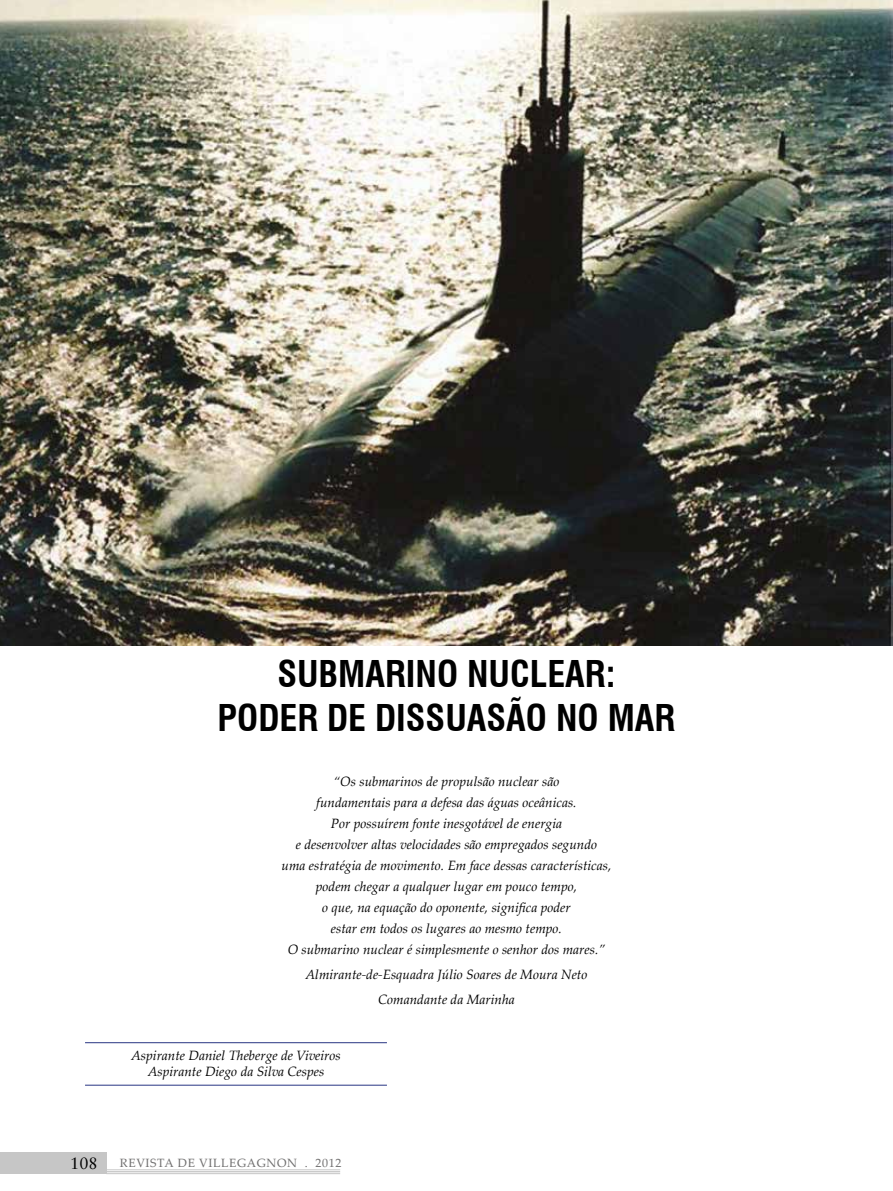
<style>
.page{position:relative;width:893px;height:1191px;background:#fff}
.page>*{position:absolute;margin:0;border:0;box-sizing:border-box;transform-origin:0 0}
.t1{font:700 condensed 36px/43.2px "Swiss 721 BT";color:#000;text-align:center}
.t2{font:16.5px "Sabon";color:#000}
.t3{font:italic 13.5px/21px "Palatino Linotype";color:#000;text-align:center}
.t4{font:12px "Palatino Linotype";letter-spacing:.05em;color:#706f6f}
</style>
<div class="page">
<div style="left:0;top:1152px;width:106px;height:22px;background:#c6c6c6"></div>
<hr style="left:106px;top:1169px;width:234px;height:1px;background:#c6c6c6">
<hr style="left:106px;top:1171px;width:234px;height:1px;background:#c6c6c6">
<hr style="left:106px;top:1173px;width:234px;height:1px;background:#c6c6c6">
<img style="left:0;top:0;width:893px;height:646px">
<hr style="left:85px;top:1042px;width:302px;height:1px;background:#283583">
<hr style="left:85px;top:1084px;width:302px;height:1px;background:#283583">
<h1 class="t1" style="left:218px;top:652px;width:459px">SUBMARINO NUCLEAR:<br>PODER DE DISSUASÃO NO MAR</h1>
<p class="t3" style="left:282px;top:770px;width:331px">“Os submarinos de propulsão nuclear são<br>fundamentais para a defesa das águas oceânicas.<br>Por possuírem fonte inesgotável de energia<br>e desenvolver altas velocidades são empregados segundo<br>uma estratégia de movimento. Em face dessas características, podem chegar a qualquer lugar em pouco tempo,<br>o que, na equação do oponente, significa poder<br>estar em todos os lugares ao mesmo tempo.<br>O submarino nuclear é simplesmente o senhor dos mares.”</p>
<p class="t3" style="left:306px;top:961px;width:283px;line-height:25.2px">Almirante-de-Esquadra Júlio Soares de Moura Neto<br>Comandante da Marinha</p>
<p class="t3" style="left:131px;top:1046px;width:211px;line-height:16.2px">Aspirante Daniel Theberge de Viveiros<br>Aspirante Diego da Silva Cespes</p>
<p class="t2" style="left:70px;top:1153px;width:29px">108</p>
<p class="t4" style="left:120px;top:1154px;width:223px">REVISTA DE VILLEGAGNON . 2012</p>
</div>
